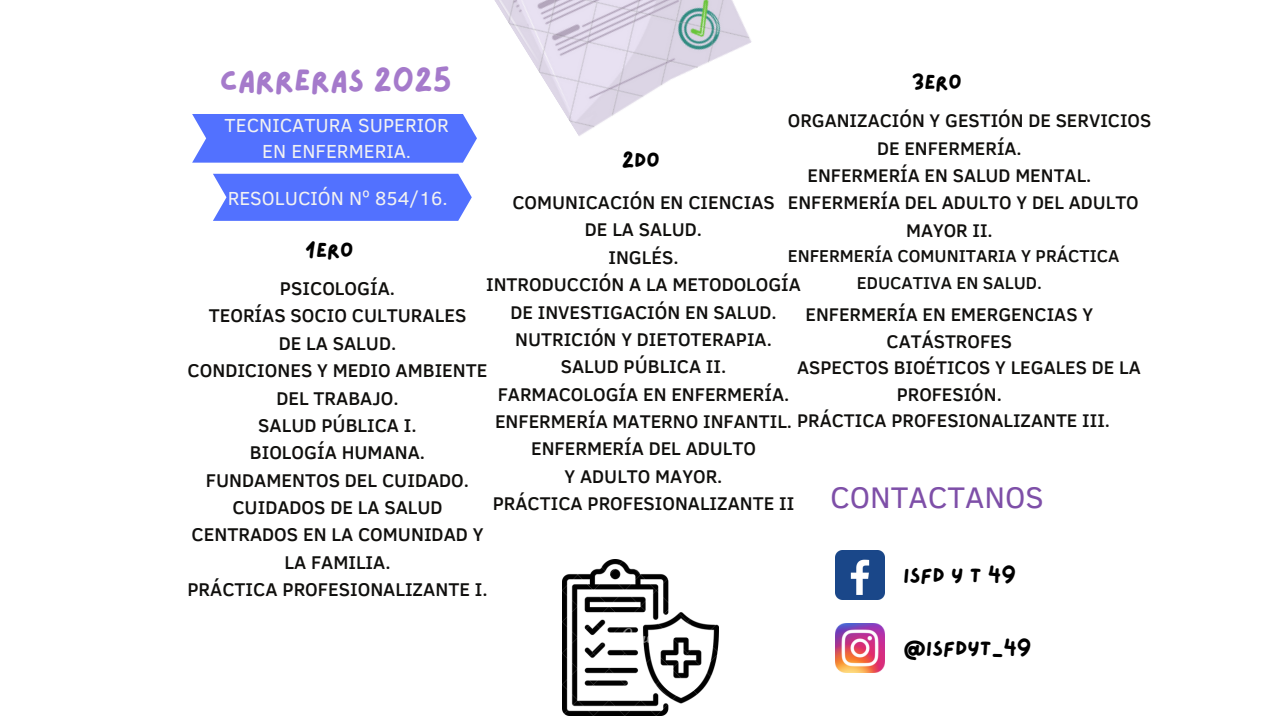
<style>
.page{position:relative;width:1281px;height:720px;background:#fff}
.page>*{position:absolute;margin:0;border:0;box-sizing:border-box;transform-origin:0 0}
.t1{font:30.62px "Lazydog";color:#a57acb}
.t2{font:30.62px "Clear Sans";color:#7e4fa8}
.t3{font:20.62px "Lazydog";color:#000}
.t4{font:19.38px/26.5px "Clear Sans";color:#f2f2f2;text-align:center}
.t5{font:500 18.88px/27.4px "Clear Sans";color:#100f0d;text-align:center}
.t6{font:500 18.75px "Clear Sans";color:#100f0d}
.t7{font:500 17.62px/26.5px "Clear Sans";color:#100f0d;text-align:center}
.s1{font-size:18.88px}
</style>
<div class="page">
<svg style="left:213px;top:174px;width:259px;height:47px;background:#5b78ff"></svg>
<svg style="left:192px;top:114px;width:285px;height:49px;background:#5b79ff"></svg>
<img style="left:563px;top:560px;width:155px;height:156px">
<img style="left:494px;top:0;width:258px;height:136px">
<img style="left:836px;top:551px;width:48px;height:48px">
<img style="left:836px;top:624px;width:48px;height:49px">
<p class="t1" style="left:220px;top:66px;width:233px">CARRERAS 2025</p>
<h1 class="t3" style="left:912px;top:73px;width:52px">3ERO</h1>
<p class="t6" style="left:788px;top:107px;width:365px">ORGANIZACIÓN Y GESTIÓN DE SERVICIOS</p>
<p class="t6" style="left:877px;top:134px;width:146px">DE ENFERMERÍA.</p>
<p class="t6" style="left:807px;top:162px;width:285px">ENFERMERÍA EN SALUD MENTAL.</p>
<p class="t6" style="left:788px;top:189px;width:352px">ENFERMERÍA DEL ADULTO Y DEL ADULTO</p>
<p class="t6" style="left:906px;top:216px;width:88px">MAYOR II.</p>
<p class="t7" style="left:788px;top:242px;width:333px">ENFERMERÍA COMUNITARIA Y PRÁCTICA<br>EDUCATIVA EN SALUD.</p>
<h2 class="t4" style="left:225px;top:111px;width:226px">TECNICATURA SUPERIOR<br>EN ENFERMERIA.</h2>
<p class="t4" style="left:228px;top:184px;width:221px">RESOLUCIÓN Nº 854/16.</p>
<h2 class="t3" style="left:622px;top:150px;width:39px">2DO</h2>
<h2 class="t5" style="left:486px;top:188px;width:316px">COMUNICACIÓN EN CIENCIAS<br>DE LA SALUD.<br>INGLÉS.<br>INTRODUCCIÓN A LA METODOLOGÍA<br>DE INVESTIGACIÓN EN SALUD.<br>NUTRICIÓN Y DIETOTERAPIA.<br>SALUD PÚBLICA II.<br>FARMACOLOGÍA EN ENFERMERÍA.</h2>
<h2 class="t6" style="left:495px;top:407px;width:616px"><span class="s1">ENFERMERÍA MATERNO INFANTIL.</span> PRÁCTICA PROFESIONALIZANTE III.</h2>
<h2 class="t5" style="left:493px;top:434px;width:303px">ENFERMERÍA DEL ADULTO<br>Y ADULTO MAYOR.<br>PRÁCTICA PROFESIONALIZANTE II</h2>
<h2 class="t3" style="left:305px;top:240px;width:50px">1ERO</h2>
<p class="t5" style="left:187px;top:274px;width:302px">PSICOLOGÍA.<br>TEORÍAS SOCIO CULTURALES<br>DE LA SALUD.<br>CONDICIONES Y MEDIO AMBIENTE<br>DEL TRABAJO.<br>SALUD PÚBLICA I.<br>BIOLOGÍA HUMANA.<br>FUNDAMENTOS DEL CUIDADO.<br>CUIDADOS DE LA SALUD<br>CENTRADOS EN LA COMUNIDAD Y<br>LA FAMILIA.<br>PRÁCTICA PROFESIONALIZANTE I.</p>
<p class="t6" style="left:805px;top:301px;width:289px">ENFERMERÍA EN EMERGENCIAS Y</p>
<p class="t6" style="left:886px;top:327px;width:127px">CATÁSTROFES</p>
<p class="t6" style="left:797px;top:354px;width:345px">ASPECTOS BIOÉTICOS Y LEGALES DE LA</p>
<p class="t6" style="left:896px;top:380px;width:107px">PROFESIÓN.</p>
<p class="t2" style="left:830px;top:475px;width:215px">CONTACTANOS</p>
<p class="t3" style="left:903px;top:566px;width:114px">ISFD Y T 49</p>
<p class="t3" style="left:903px;top:638px;width:130px">@ISFDYT_49</p>
</div>
